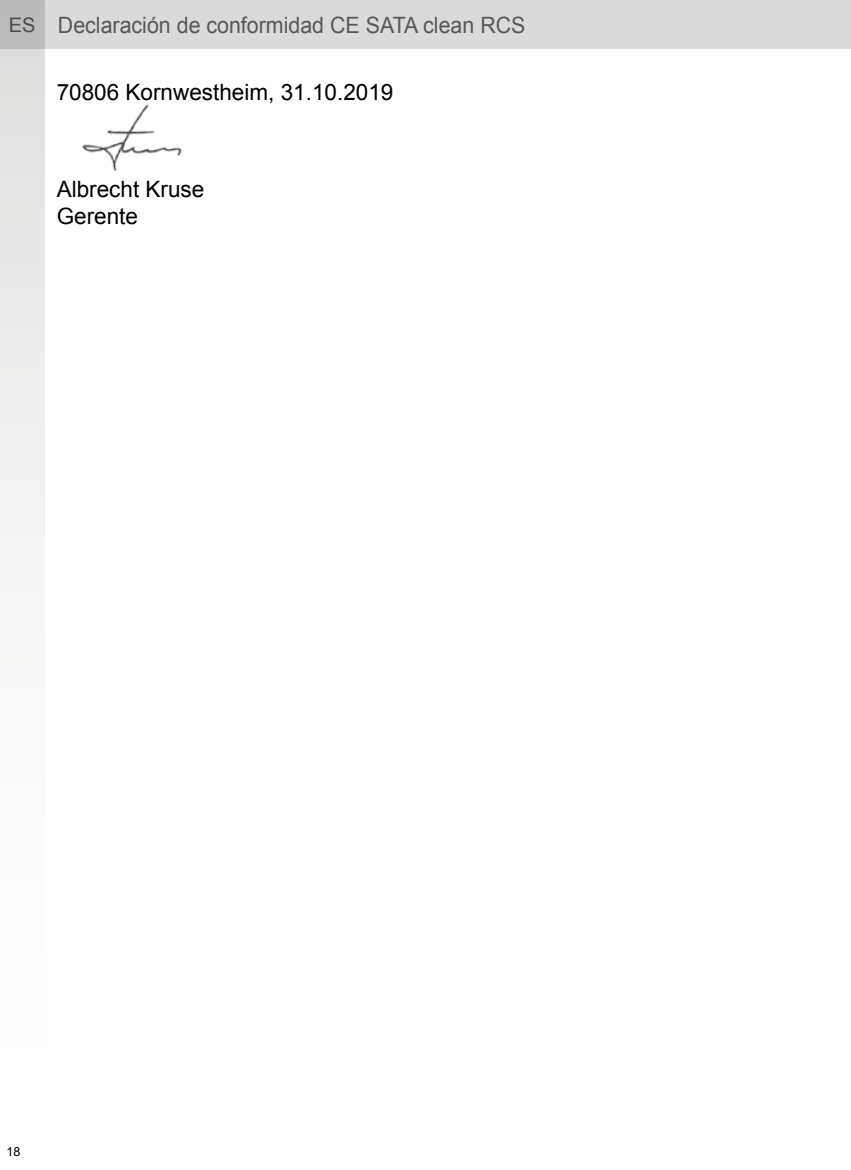
<style>
.page{position:relative;width:851px;height:1170px;background:#fff}
.page>*{position:absolute;margin:0;border:0;box-sizing:border-box;transform-origin:0 0}
.t1{font:22.5px/27px "Arial";color:#000}
.t2{font:22.5px "Arial";color:#575756;scale:.95 1}
.t3{font:12.5px "Arial";color:#000}
.s1{font-size:20px}
</style>
<div class="page">
<div style="left:0;top:0;width:850px;height:49px;background:#dadada"></div>
<svg style="left:0;top:0;width:44px;height:555px"></svg>
<img style="left:82px;top:105px;width:100px;height:65px">
<p class="t2" style="left:9px;top:10px;width:545px"><span class="s1">ES</span> Declaración de conformidad CE SATA clean RCS</p>
<p class="t1" style="left:57px;top:79px;width:338px">70806 Kornwestheim, 31.10.2019</p>
<p class="t1" style="left:57px;top:176px;width:149px">Albrecht Kruse<br>Gerente</p>
<p class="t3" style="left:6px;top:1143px;width:15px">18</p>
</div>
